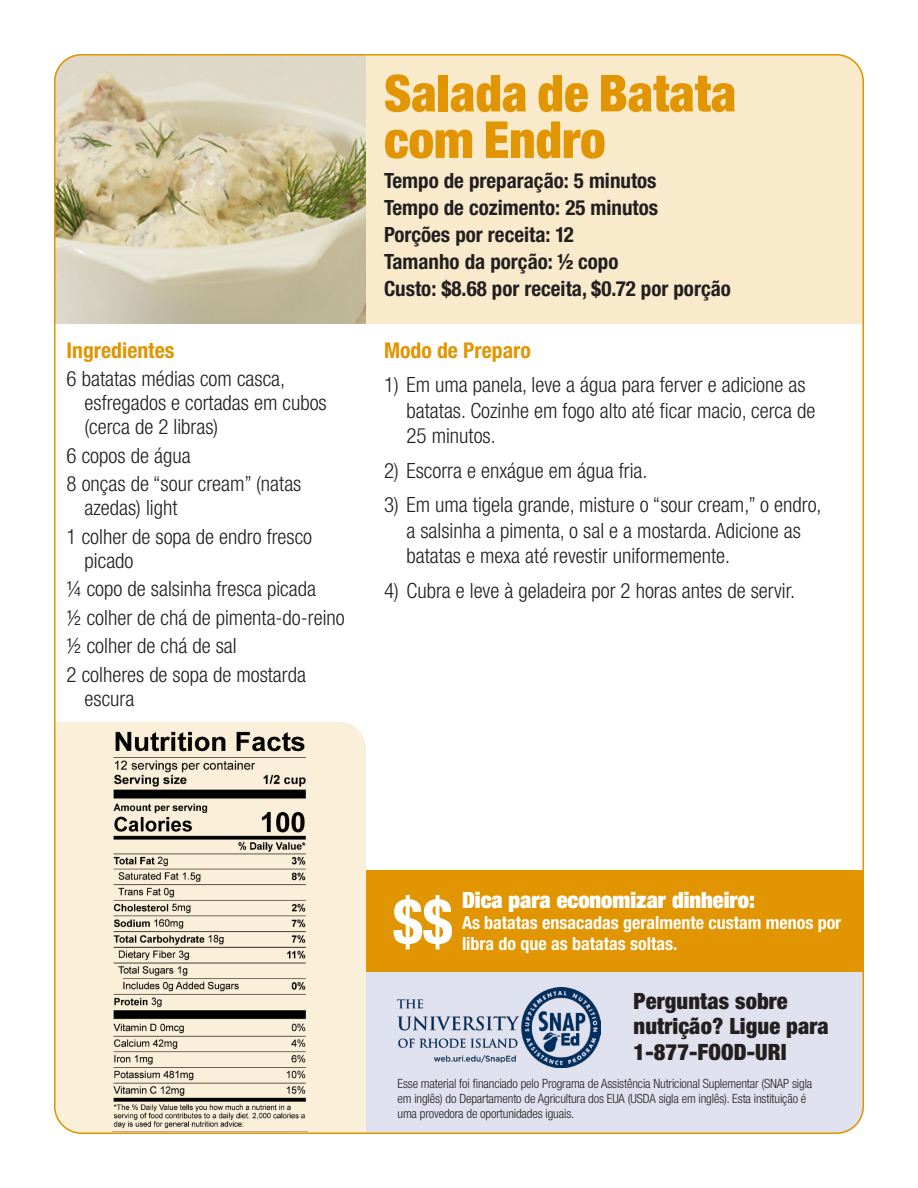
<style>
.page{position:relative;width:918px;height:1188px;background:#fff}
.page>*{position:absolute;margin:0;border:0;box-sizing:border-box;transform-origin:0 0}
.t1{font:700 condensed 62.1px "Helvetica Neue LT Pro";color:#fff}
.Recipe_Title{font:900 condensed 51px/46.5px "Helvetica Neue LT Pro";color:#e19501}
.t2{font:900 condensed 22.5px/25.5px "Helvetica Neue LT Pro";letter-spacing:.005em;color:#231f20}
.t3{font:900 condensed 22.5px "Helvetica Neue LT Pro";color:#fff}
.t4{font:700 condensed 21.75px "Helvetica Neue LT Pro";color:#e19501}
.Directions_lists{font:300 condensed 21px/25.5px "Helvetica Neue LT Pro";color:#231f20}
.Ingredients_list{font:300 condensed 21px/24px "Helvetica Neue LT Pro";color:#231f20}
.Recipe_details{font:700 condensed 21px "Helvetica Neue LT Pro";color:#231f20}
.t5{font:700 condensed 18px "Helvetica Neue LT Pro";color:#fff}
.t6{font:300 condensed 12.75px "Helvetica Neue LT Pro";letter-spacing:-.01em;color:#231f20}
</style>
<div class="page">
<img style="left:54px;top:54px;width:312px;height:270px">
<div style="left:366px;top:54px;width:498px;height:270px;background:#f9eacc"></div>
<div style="left:366px;top:870px;width:498px;height:102px;background:#e19501"></div>
<div style="left:54px;top:722px;width:312px;height:412px;background:#faefd9"></div>
<div style="left:366px;top:972px;width:498px;height:162px;background:#e0e1ee"></div>
<img style="left:398px;top:987px;width:202px;height:80px">
<img style="left:112px;top:731px;width:196px;height:401px">
<p class="t4" style="left:67px;top:337px;width:109px">Ingredientes</p>
<p class="Ingredients_list" style="left:85px;top:366px;width:244px;text-indent:-18px">6 batatas médias com casca, esfregados e cortadas em cubos (cerca de 2 libras)</p>
<p class="Ingredients_list" style="left:67px;top:443px;width:126px">6 copos de água</p>
<p class="Ingredients_list" style="left:85px;top:471px;width:218px;text-indent:-18px">8 onças de “sour cream” (natas azedas) light</p>
<p class="Ingredients_list" style="left:85px;top:524px;width:229px;text-indent:-18px">1 colher de sopa de endro fresco picado</p>
<p class="Ingredients_list" style="left:67px;top:576px;width:251px">¼ copo de salsinha fresca picada</p>
<p class="Ingredients_list" style="left:67px;top:605px;width:280px">½ colher de chá de pimenta-do-reino</p>
<p class="Ingredients_list" style="left:67px;top:633px;width:172px">½ colher de chá de sal</p>
<p class="Ingredients_list" style="left:85px;top:662px;width:223px;text-indent:-18px">2 colheres de sopa de mostarda escura</p>
<p class="Recipe_Title" style="left:384px;top:69px;width:354px">Salada de Batata com Endro</p>
<p class="Recipe_details" style="left:384px;top:168px;width:274px">Tempo de preparação: 5 minutos</p>
<p class="Recipe_details" style="left:384px;top:195px;width:276px">Tempo de cozimento: 25 minutos</p>
<p class="Recipe_details" style="left:384px;top:222px;width:191px">Porções por receita: 12</p>
<p class="Recipe_details" style="left:384px;top:249px;width:236px">Tamanho da porção: ½ copo</p>
<p class="Recipe_details" style="left:384px;top:276px;width:348px">Custo: $8.68 por receita, $0.72 por porção</p>
<p class="t4" style="left:384px;top:337px;width:148px">Modo de Preparo</p>
<p class="Directions_lists" style="left:406px;top:372px;width:410px;text-indent:-22px">1) Em uma panela, leve a água para ferver e adicione as batatas. Cozinhe em fogo alto até ficar macio, cerca de<br>25 minutos.</p>
<p class="Directions_lists" style="left:384px;top:457px;width:265px">2) Escorra e enxágue em água fria.</p>
<p class="Directions_lists" style="left:406px;top:492px;width:417px;text-indent:-22px">3) Em uma tigela grande, misture o “sour cream,” o endro, a salsinha a pimenta, o sal e a mostarda. Adicione as batatas e mexa até revestir uniformemente.</p>
<p class="Directions_lists" style="left:384px;top:577px;width:413px">4) Cubra e leve à geladeira por 2 horas antes de servir.</p>
<p class="t1" style="left:393px;top:885px;width:61px">$$</p>
<p class="t3" style="left:462px;top:886px;width:294px">Dica para economizar dinheiro:</p>
<p class="t5" style="left:462px;top:912px;width:381px">As batatas ensacadas geralmente custam menos por</p>
<p class="t5" style="left:462px;top:933px;width:217px">libra do que as batatas soltas.</p>
<p class="t2" style="left:634px;top:988px;width:197px">Perguntas sobre nutrição? Ligue para<br>1-877-FOOD-URI</p>
<p class="t6" style="left:398px;top:1076px;width:416px">Esse material foi financiado pelo Programa de Assistência Nutricional Suplementar (SNAP sigla</p>
<p class="t6" style="left:398px;top:1091px;width:410px">em inglês) do Departamento de Agricultura dos EUA (USDA sigla em inglês). Esta instituição é</p>
<p class="t6" style="left:398px;top:1106px;width:178px">uma provedora de oportunidades iguais.</p>
</div>
